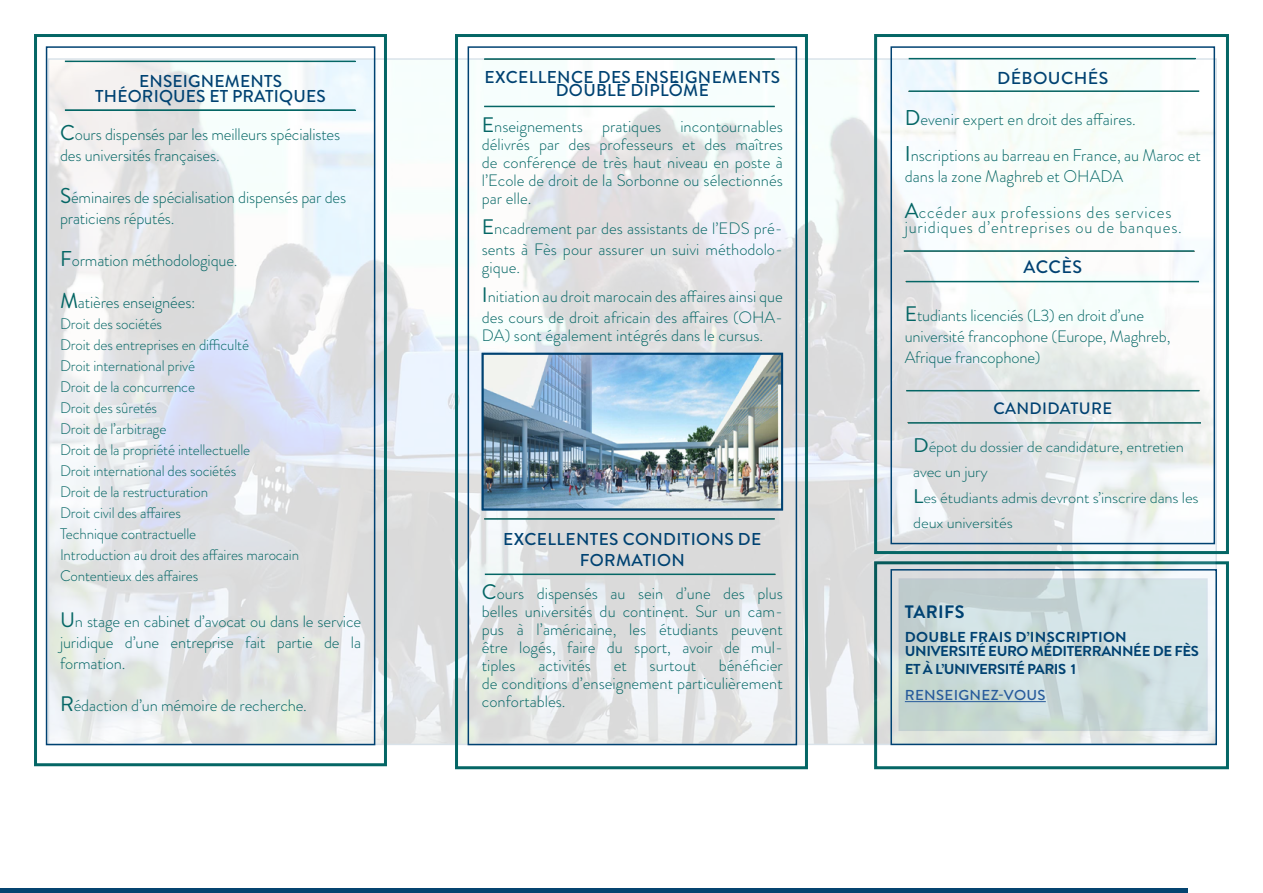
<style>
.page{position:relative;width:1263px;height:893px;background:#fff}
.page>*{position:absolute;margin:0;border:0;box-sizing:border-box;transform-origin:0 0}
.t1{font:700 18px "Brandon Grotesque";letter-spacing:.02em;color:#004272}
.t2{font:500 18px "Brandon Grotesque";letter-spacing:.02em;color:#004272}
.t3{font:500 17.25px "Brandon Grotesque";letter-spacing:.02em;color:#004272}
.t4{font:500 17.1px/13.5px "Brandon Grotesque";letter-spacing:.02em;color:#004272;text-align:center}
.t5{font:300 16.8px/21px "Brandon Grotesque";letter-spacing:-.01em;color:#046665}
.t6{font:300 16.8px/36px "Brandon Grotesque";letter-spacing:.05em;color:#046665}
.t7{font:300 16.5px/18px "Brandon Grotesque";color:#046665;text-align:justify}
.t8{font:500 16.5px "Brandon Grotesque";letter-spacing:.02em;color:#004272}
.t9{font:300 15.45px/25.5px "Brandon Grotesque";letter-spacing:-.01em;color:#046665;scale:1.06 1}
.t10{font:300 15.3px/21px "Brandon Grotesque";letter-spacing:-.01em;color:#046665}
.t11{font:700 14.4px/13.5px "Brandon Grotesque";letter-spacing:-.03em;color:#004272;scale:1.04 1}
.t12{font:500 14.4px "Brandon Grotesque";letter-spacing:.02em;color:#275b9b;scale:1.04 1}
.s1{font-weight:400;font-size:21.45px}
.s2{font-weight:400;font-size:21px}
.s3{font-weight:400;font-size:19.8px}
</style>
<div class="page">
<div style="left:874px;top:561px;width:355px;height:208px;border:3px solid #046665"></div>
<img style="left:51px;top:61px;width:1163px;height:681px">
<svg style="left:898px;top:578px;width:310px;height:153px;background:#cbdbdb"></svg>
<hr style="left:905px;top:701px;width:141px;height:1px;background:#275b9b">
<div style="left:890px;top:569px;width:327px;height:176px;border:2px solid #004272"></div>
<hr style="left:0;top:889px;width:1187px;height:4px;background:#054470">
<div style="left:455px;top:34px;width:353px;height:735px;border:3px solid #046665"></div>
<div style="left:874px;top:34px;width:355px;height:520px;border:3px solid #046665"></div>
<div style="left:468px;top:46px;width:329px;height:699px;border:2px solid #004272"></div>
<div style="left:890px;top:46px;width:325px;height:498px;border:2px solid #004272"></div>
<div style="left:46px;top:46px;width:329px;height:699px;border:2px solid #004272"></div>
<hr style="left:65px;top:109px;width:290px;height:2px;background:#046665">
<hr style="left:65px;top:61px;width:290px;height:1px;background:#046665">
<hr style="left:909px;top:58px;width:286px;height:1px;background:#046665">
<hr style="left:909px;top:90px;width:290px;height:2px;background:#046665">
<hr style="left:904px;top:250px;width:290px;height:2px;background:#046665">
<div style="left:34px;top:34px;width:353px;height:732px;border:3px solid #046665"></div>
<hr style="left:484px;top:106px;width:291px;height:1px;background:#046665">
<hr style="left:484px;top:58px;width:291px;height:2px;background:#046665">
<hr style="left:906px;top:281px;width:293px;height:1px;background:#046665">
<hr style="left:908px;top:422px;width:293px;height:2px;background:#046665">
<hr style="left:906px;top:390px;width:293px;height:1px;background:#046665">
<hr style="left:484px;top:518px;width:291px;height:2px;background:#046665">
<hr style="left:485px;top:574px;width:290px;height:1px;background:#046665">
<img style="left:482px;top:353px;width:301px;height:157px">
<div style="left:483px;top:354px;width:299px;height:155px;border:1px solid #004272"></div>
<p class="t4" style="left:95px;top:74px;width:232px;line-height:15px">ENSEIGNEMENTS<br>THÉORIQUES ET PRATIQUES</p>
<p class="t5" style="left:60px;top:123px;width:282px"><span class="s1">C</span>ours dispensés par les meilleurs spécialistes des universités françaises.</p>
<p class="t5" style="left:60px;top:186px;width:288px"><span class="s1">S</span>éminaires de spécialisation dispensés par des praticiens réputés.</p>
<p class="t5" style="left:60px;top:249px;width:179px"><span class="s1">F</span>ormation méthodologique.</p>
<p class="t5" style="left:60px;top:291px;width:137px"><span class="s1">M</span>atières enseignées:</p>
<p class="t10" style="left:60px;top:313px;width:241px">Droit des sociétés<br>Droit des entreprises en difficulté<br>Droit international privé<br>Droit de la concurrence<br>Droit des sûretés<br>Droit de l’arbitrage<br>Droit de la propriété intellectuelle<br>Droit international des sociétés<br>Droit de la restructuration<br>Droit civil des affaires<br>Technique contractuelle<br>Introduction au droit des affaires marocain<br>Contentieux des affaires</p>
<p class="t7" style="left:60px;top:611px;width:303px;line-height:21px"><span class="s2">U</span>n stage en cabinet d’avocat ou dans le service juridique d’une entreprise fait partie de la formation.</p>
<p class="t7" style="left:60px;top:697px;width:248px"><span class="s2">R</span>édaction d’un mémoire de recherche.</p>
<p class="t4" style="left:484px;top:70px;width:297px">EXCELLENCE DES ENSEIGNEMENTS<br>DOUBLE DIPLÔME</p>
<p class="t7" style="left:482px;top:118px;width:303px"><span class="s2">E</span>nseignements pratiques incontournables délivrés par des professeurs et des maîtres de conférence de très haut niveau en poste à l’Ecole de droit de la Sorbonne ou sélectionnés par elle.</p>
<p class="t7" style="left:482px;top:218px;width:303px;line-height:21px"><span class="s2">E</span>ncadrement par des assistants de l’EDS pré&shy;sents à Fès pour assurer un suivi méthodolo-</p>
<p class="t7" style="left:482px;top:252px;width:303px;line-height:29.5px">gique.<br><span class="s2">I</span>nitiation au droit marocain des affaires ainsi que</p>
<p class="t7" style="left:482px;top:309px;width:303px">des cours de droit africain des affaires (OHA-<br>DA) sont également intégrés dans le cursus.</p>
<p class="t4" style="left:503px;top:529px;width:260px;line-height:21px">EXCELLENTES CONDITIONS DE<br>FORMATION</p>
<p class="t7" style="left:482px;top:585px;width:303px"><span class="s2">C</span>ours dispensés au sein d’une des plus belles universités du continent. Sur un cam&shy;pus à l’américaine, les étudiants peuvent être logés, faire du sport, avoir de mul&shy;tiples</p>
<p class="t7" style="left:482px;top:657px;width:303px;text-indent:237px">bénéficier de conditions d’enseignement particulièrement confortables.</p>
<p class="t7" style="left:538px;top:657px;width:54px">activités</p>
<p class="t7" style="left:614px;top:657px;width:15px">et</p>
<p class="t7" style="left:650px;top:657px;width:48px">surtout</p>
<p class="t3" style="left:997px;top:66px;width:113px">DÉBOUCHÉS</p>
<p class="t5" style="left:905px;top:101px;width:298px;line-height:36px"><span class="s1">D</span>evenir expert en droit des affaires.<br><span class="s1">I</span>nscriptions au barreau en France, au Maroc et</p>
<p class="t6" style="left:905px;top:158px;width:268px">dans la zone Maghreb et OHADA<br><span class="s1">A</span>ccéder aux professions des services</p>
<p class="t6" style="left:905px;top:209px;width:279px">juridiques d’entreprises ou de banques.</p>
<p class="t2" style="left:1023px;top:255px;width:60px">ACCÈS</p>
<p class="t7" style="left:905px;top:305px;width:267px;line-height:21px;text-align:left"><span class="s2">E</span>tudiants licenciés (L3) en droit d’une université francophone (Europe, Maghreb,<br>Afrique francophone)</p>
<p class="t8" style="left:993px;top:397px;width:120px">CANDIDATURE</p>
<p class="t9" style="left:913px;top:434px;width:271px"><span class="s3">D</span>épot du dossier de candidature, entretien avec un jury<br><span class="s3">L</span>es étudiants admis devront s’inscrire dans les deux universités</p>
<p class="t1" style="left:905px;top:599px;width:61px">TARIFS</p>
<p class="t11" style="left:905px;top:631px;width:284px">DOUBLE FRAIS D’INSCRIPTION<br>UNIVERSITÉ EURO MÉDITERRANNÉE DE FÈS</p>
<p class="t11" style="left:905px;top:662px;width:166px">ET À L’UNIVERSITÉ PARIS 1</p>
<p class="t12" style="left:905px;top:685px;width:137px">RENSEIGNEZ-VOUS</p>
</div>
